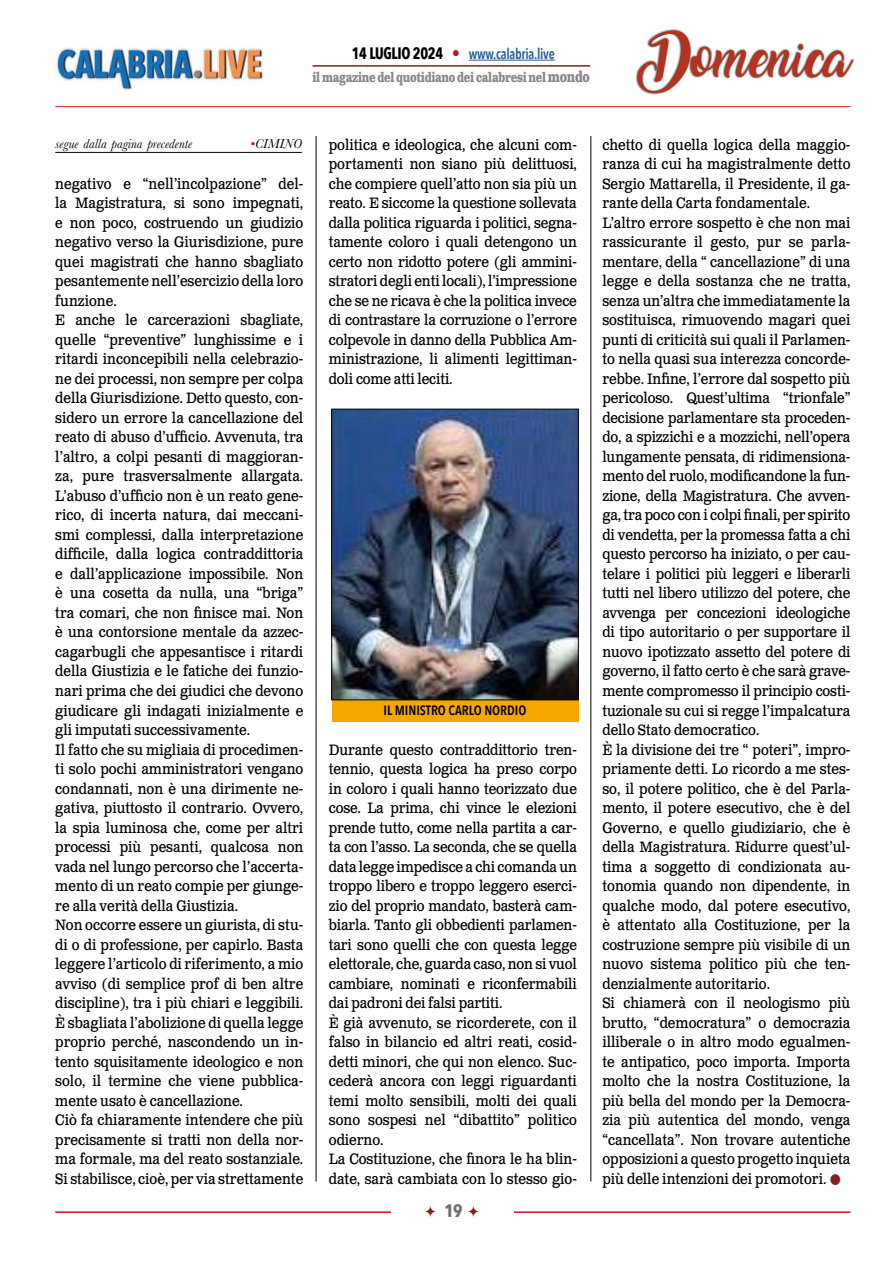
<style>
.page{position:relative;width:893px;height:1263px;background:#fff}
.page>*{position:absolute;margin:0;border:0;box-sizing:border-box;transform-origin:0 0}
.t1{font:34.5px "Amarillo";color:#b4321e}
.t2{font:700 18px "Avenir Next Condensed";color:#706f6f}
.t3{font:15px/19.5px "Clarendon Text Pro";color:#000;scale:.89 1}
.t4{font:600 15px "Avenir Next Condensed";letter-spacing:-.02em;color:#275b9b;scale:.9 1}
.t5{font:700 13.5px "Clarendon Text Pro";letter-spacing:-.03em;color:#878787;scale:.75 1}
.t6{font:italic 13.5px "Baskerville";color:#000}
.t7{font:600 13.5px "Avenir Next Condensed";color:#000}
.s1{font-weight:700;font-size:16.5px;color:#000}
.s2{font-family:"Clarendon Text Pro";font-weight:700;font-size:16.5px;color:#af1f1d}
.s3{font-size:15px}
.s4{color:#af1f1d}
</style>
<div class="page">
<img style="left:55px;top:47px;width:208px;height:44px">
<hr style="left:55px;top:106px;width:795px;height:1px;background:#cd1719">
<div style="left:636px;top:29px;width:219px;height:66px;background:#000;opacity:.75"></div>
<hr style="left:469px;top:60px;width:86px;height:1px;background:#275b9b">
<hr style="left:313px;top:65px;width:277px;height:2px;background:#8b1c1f">
<hr style="left:55px;top:1211px;width:795px;height:2px;background:#cd1719">
<div style="left:391px;top:1199px;width:122px;height:29px;background:#fff"></div>
<hr style="left:55px;top:152px;width:247px;height:1px;background:#000">
<div style="left:332px;top:700px;width:246px;height:21px;background:#f7a600"></div>
<img style="left:333px;top:411px;width:243px;height:287px">
<div style="left:331px;top:409px;width:247px;height:291px;border:1px solid #000"></div>
<hr style="left:316px;top:136px;width:1px;height:1045px;background:#000">
<hr style="left:591px;top:136px;width:1px;height:1045px;background:#000">
<p class="t4" style="left:352px;top:41px;width:227px"><span class="s1">14 LUGLIO 2024</span> <span class="s2">•</span> www.calabria.live</p>
<p class="t5" style="left:313px;top:69px;width:371px">il magazine del quotidiano dei calabresi nel <span class="s3">mondo</span></p>
<h1 class="t1" style="left:643px;top:45px;width:209px">Domenica</h1>
<p class="t6" style="left:55px;top:135px;width:138px">segue dalla pagina precedente</p>
<p class="t6" style="left:250px;top:135px;width:53px"><span class="s4">•</span>CIMINO</p>
<p class="t3" style="left:55px;top:175px;width:280px">negativo e “nell’incolpazione” del&shy;la Magistratura, si sono impegnati, e non poco, costruendo un giudizio negativo verso la Giurisdizione, pure quei magistrati che hanno sbagliato pesantemente nell’esercizio della loro funzione.<br>E anche le carcerazioni sbagliate, quelle “preventive” lunghissime e i ritardi inconcepibili nella celebrazio&shy;ne dei processi, non sempre per colpa della Giurisdizione. Detto questo, con&shy;sidero un errore la cancellazione del reato di abuso d’ufficio. Avvenuta, tra l’altro, a colpi pesanti di maggioran&shy;za, pure trasversalmente allargata.<br>L’abuso d’ufficio non è un reato gene&shy;rico, di incerta natura, dai meccani&shy;smi complessi, dalla interpretazione difficile, dalla logica contraddittoria e dall’applicazione impossibile. Non è una cosetta da nulla, una “briga” tra comari, che non finisce mai. Non è una contorsione mentale da azzec&shy;cagarbugli che appesantisce i ritardi della Giustizia e le fatiche dei funzio&shy;nari prima che dei giudici che devono giudicare gli indagati inizialmente e gli imputati successivamente.<br>Il fatto che su migliaia di procedimen&shy;ti solo pochi amministratori vengano condannati, non è una dirimente ne&shy;gativa, piuttosto il contrario. Ovvero, la spia luminosa che, come per altri processi più pesanti, qualcosa non vada nel lungo percorso che l’accerta&shy;mento di un reato compie per giunge&shy;re alla verità della Giustizia.<br>Non occorre essere un giurista, di stu&shy;di o di professione, per capirlo. Basta leggere l’articolo di riferimento, a mio avviso (di semplice prof di ben altre discipline), tra i più chiari e leggibili.<br>È sbagliata l’abolizione di quella legge proprio perché, nascondendo un in&shy;tento squisitamente ideologico e non solo, il termine che viene pubblica&shy;mente usato è cancellazione.<br>Ciò fa chiaramente intendere che più precisamente si tratti non della nor&shy;ma formale, ma del reato sostanziale.<br>Si stabilisce, cioè, per via strettamente</p>
<p class="t3" style="left:329px;top:136px;width:280px;text-align:justify">politica e ideologica, che alcuni com&shy;portamenti non siano più delittuosi, che compiere quell’atto non sia più un reato. E siccome la questione sollevata dalla politica riguarda i politici, segna&shy;tamente coloro i quali detengono un certo non ridotto potere (gli ammini&shy;stratori degli enti locali), l’impressione che se ne ricava è che la politica invece di contrastare la corruzione o l’errore colpevole in danno della Pubblica Am&shy;ministrazione, li alimenti legittiman&shy;doli come atti leciti.</p>
<p class="t7" style="left:384px;top:699px;width:144px">IL MINISTRO CARLO NORDIO</p>
<p class="t3" style="left:329px;top:740px;width:280px">Durante questo contraddittorio tren&shy;tennio, questa logica ha preso corpo in coloro i quali hanno teorizzato due cose. La prima, chi vince le elezioni prende tutto, come nella partita a car&shy;ta con l’asso. La seconda, che se quella data legge impedisce a chi comanda un troppo libero e troppo leggero eserci&shy;zio del proprio mandato, basterà cam&shy;biarla. Tanto gli obbedienti parlamen&shy;tari sono quelli che con questa legge elettorale, che, guarda caso, non si vuol cambiare, nominati e riconfermabili dai padroni dei falsi partiti.<br>È già avvenuto, se ricorderete, con il falso in bilancio ed altri reati, cosid&shy;detti minori, che qui non elenco. Suc&shy;cederà ancora con leggi riguardanti temi molto sensibili, molti dei quali sono sospesi nel “dibattito” politico odierno.<br>La Costituzione, che finora le ha blin&shy;date, sarà cambiata con lo stesso gio-</p>
<p class="t2" style="left:445px;top:1200px;width:20px">19</p>
<p class="t3" style="left:602px;top:136px;width:280px">chetto di quella logica della maggio&shy;ranza di cui ha magistralmente detto Sergio Mattarella, il Presidente, il ga&shy;rante della Carta fondamentale.<br>L’altro errore sospetto è che non mai rassicurante il gesto, pur se parla&shy;mentare, della “ cancellazione” di una legge e della sostanza che ne tratta, senza un’altra che immediatamente la sostituisca, rimuovendo magari quei punti di criticità sui quali il Parlamen&shy;to nella quasi sua interezza concorde&shy;rebbe. Infine, l’errore dal sospetto più pericoloso. Quest’ultima “trionfale” decisione parlamentare sta proceden&shy;do, a spizzichi e a mozzichi, nell’opera lungamente pensata, di ridimensiona&shy;mento del ruolo, modificandone la fun&shy;zione, della Magistratura. Che avven&shy;ga, tra poco con i colpi finali, per spirito di vendetta, per la promessa fatta a chi questo percorso ha iniziato, o per cau&shy;telare i politici più leggeri e liberarli tutti nel libero utilizzo del potere, che avvenga per concezioni ideologiche di tipo autoritario o per supportare il nuovo ipotizzato assetto del potere di governo, il fatto certo è che sarà grave&shy;mente compromesso il principio costi&shy;tuzionale su cui si regge l’impalcatura dello Stato democratico.<br>È la divisione dei tre “ poteri”, impro&shy;priamente detti. Lo ricordo a me stes&shy;so, il potere politico, che è del Parla&shy;mento, il potere esecutivo, che è del Governo, e quello giudiziario, che è della Magistratura. Ridurre quest’ul&shy;tima a soggetto di condizionata au&shy;tonomia quando non dipendente, in qualche modo, dal potere esecutivo, è attentato alla Costituzione, per la costruzione sempre più visibile di un nuovo sistema politico più che ten&shy;denzialmente autoritario.<br>Si chiamerà con il neologismo più brutto, “democratura” o democrazia illiberale o in altro modo egualmen&shy;te antipatico, poco importa. Importa molto che la nostra Costituzione, la più bella del mondo per la Democra&shy;zia più autentica del mondo, venga “cancellata”. Non trovare autentiche opposizioni a questo progetto inquieta più delle intenzioni dei promotori.</p>
</div>
